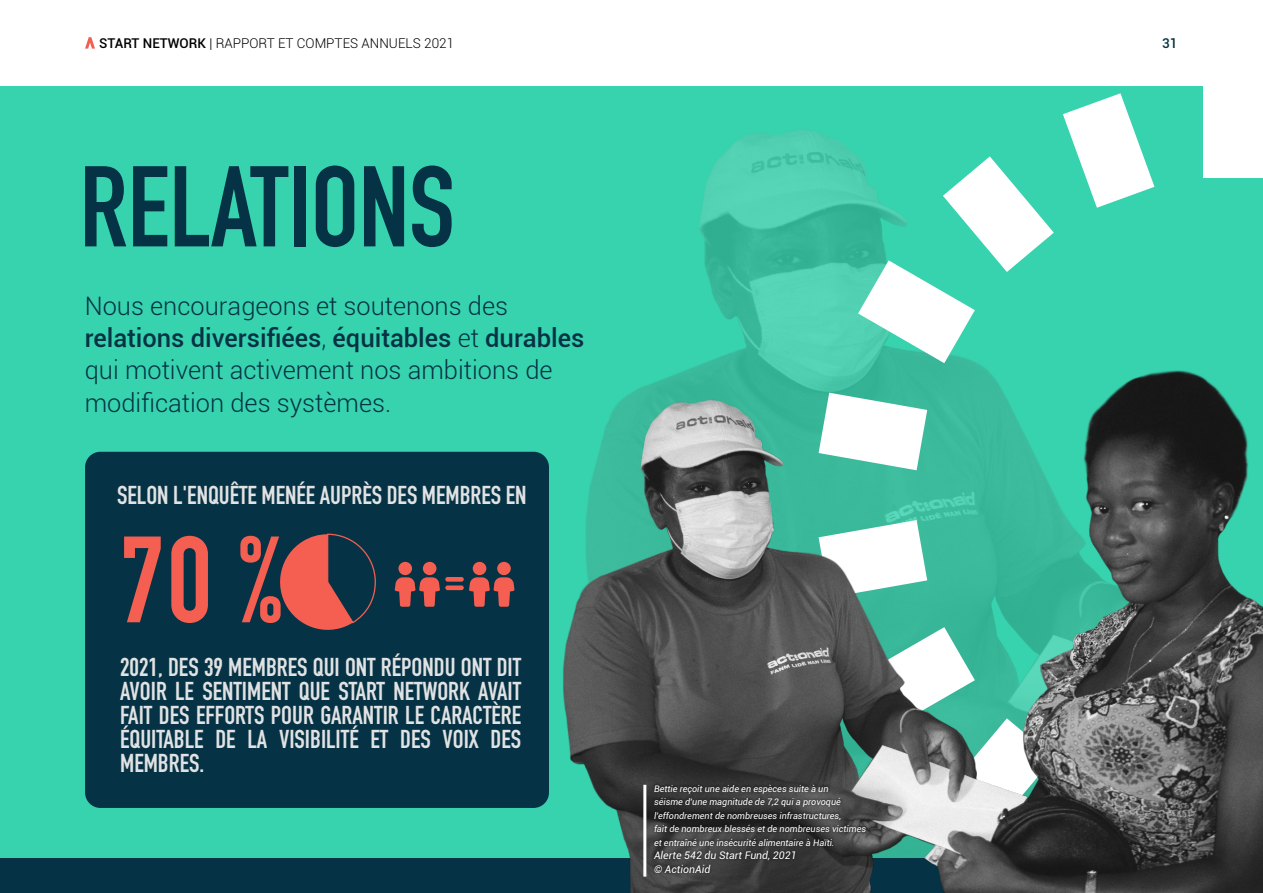
<style>
.page{position:relative;width:1263px;height:893px;background:#fff}
.page>*{position:absolute;margin:0;border:0;box-sizing:border-box;transform-origin:0 0}
.t1{font:700 120.45px "DIN Condensed";color:#f45f51}
.t2{font:700 112.65px "DIN Condensed";color:#053244}
.t3{font:700 25.5px/24px "DIN Condensed";color:#e1e2e3;text-align:justify}
.t4{font:300 25.5px/32.2px "Roboto";color:#053244}
.t5{font:300 13.5px "Roboto";color:#000}
.t6{font:500 13.5px "Roboto";color:#053244}
.t7{font:italic 10.5px "Roboto";color:#fff}
.t8{font:italic 9px/13.5px "Roboto";color:#fff}
.s1{font-weight:500}
</style>
<div class="page">
<div style="left:0;top:87px;width:1263px;height:806px;background:#36d3ae"></div>
<img style="left:699px;top:129px;width:456px;height:221px">
<div style="left:1203px;top:79px;width:60px;height:99px;background:#fff"></div>
<svg style="left:1063px;top:93px;width:91px;height:115px"></svg>
<svg style="left:858px;top:156px;width:196px;height:194px"></svg>
<div style="left:0;top:859px;width:1263px;height:34px;background:#053244"></div>
<div style="left:85px;top:452px;width:464px;height:356px;background:#053244;border-radius:15px"></div>
<svg style="left:280px;top:533px;width:96px;height:97px"></svg>
<div style="left:423px;top:562px;width:13px;height:13px;background:#f45f51;border-radius:50%"></div>
<svg style="left:395px;top:577px;width:45px;height:30px"></svg>
<div style="left:398px;top:562px;width:14px;height:13px;background:#f45f51;border-radius:50%"></div>
<div style="left:497px;top:562px;width:14px;height:13px;background:#f45f51;border-radius:50%"></div>
<svg style="left:469px;top:577px;width:45px;height:30px"></svg>
<div style="left:473px;top:562px;width:13px;height:13px;background:#f45f51;border-radius:50%"></div>
<div style="left:445px;top:577px;width:19px;height:5px;background:#f45f51;border-radius:2px"></div>
<div style="left:445px;top:585px;width:19px;height:5px;background:#f45f51;border-radius:2px"></div>
<img style="left:563px;top:350px;width:700px;height:543px">
<div style="left:651px;top:782px;width:217px;height:93px;background:#000;opacity:.75"></div>
<hr style="left:643px;top:785px;width:3px;height:92px;background:#fff">
<svg style="left:85px;top:37px;width:10px;height:12px"></svg>
<h3 class="t5" style="left:99px;top:34px;width:356px"><span class="s1">START NETWORK</span> | RAPPORT ET COMPTES ANNUELS 2021</h3>
<h3 class="t6" style="left:1162px;top:34px;width:17px">31</h3>
<p class="t2" style="left:80px;top:131px;width:377px">RELATIONS</p>
<p class="t4" style="left:85px;top:289px;width:501px">Nous encourageons et soutenons des <span class="s1">relations diversifiées</span>, <span class="s1">équitables</span> et <span class="s1">durables </span>qui motivent activement nos ambitions de modification des systèmes.</p>
<p class="t3" style="left:117px;top:482px;width:411px">SELON L'ENQUÊTE MENÉE AUPRÈS DES MEMBRES EN</p>
<p class="t1" style="left:120px;top:499px;width:163px">70%</p>
<p class="t3" style="left:120px;top:655px;width:403px">2021, DES 39 MEMBRES QUI ONT RÉPONDU ONT DIT AVOIR LE SENTIMENT QUE START NETWORK AVAIT FAIT DES EFFORTS POUR GARANTIR LE CARACTÈRE ÉQUITABLE DE LA VISIBILITÉ ET DES VOIX DES MEMBRES.</p>
<p class="t8" style="left:654px;top:781px;width:214px">Bettie reçoit une aide en espèces suite à un<br>séisme d'une magnitude de 7,2 qui a provoqué l’effondrement de nombreuses infrastructures,<br>fait de nombreux blessés et de nombreuses victimes et entraîné une insécurité alimentaire à Haïti.</p>
<p class="t7" style="left:654px;top:848px;width:144px">Alerte 542 du Start Fund, 2021</p>
<p class="t7" style="left:654px;top:861px;width:58px">© ActionAid</p>
</div>
